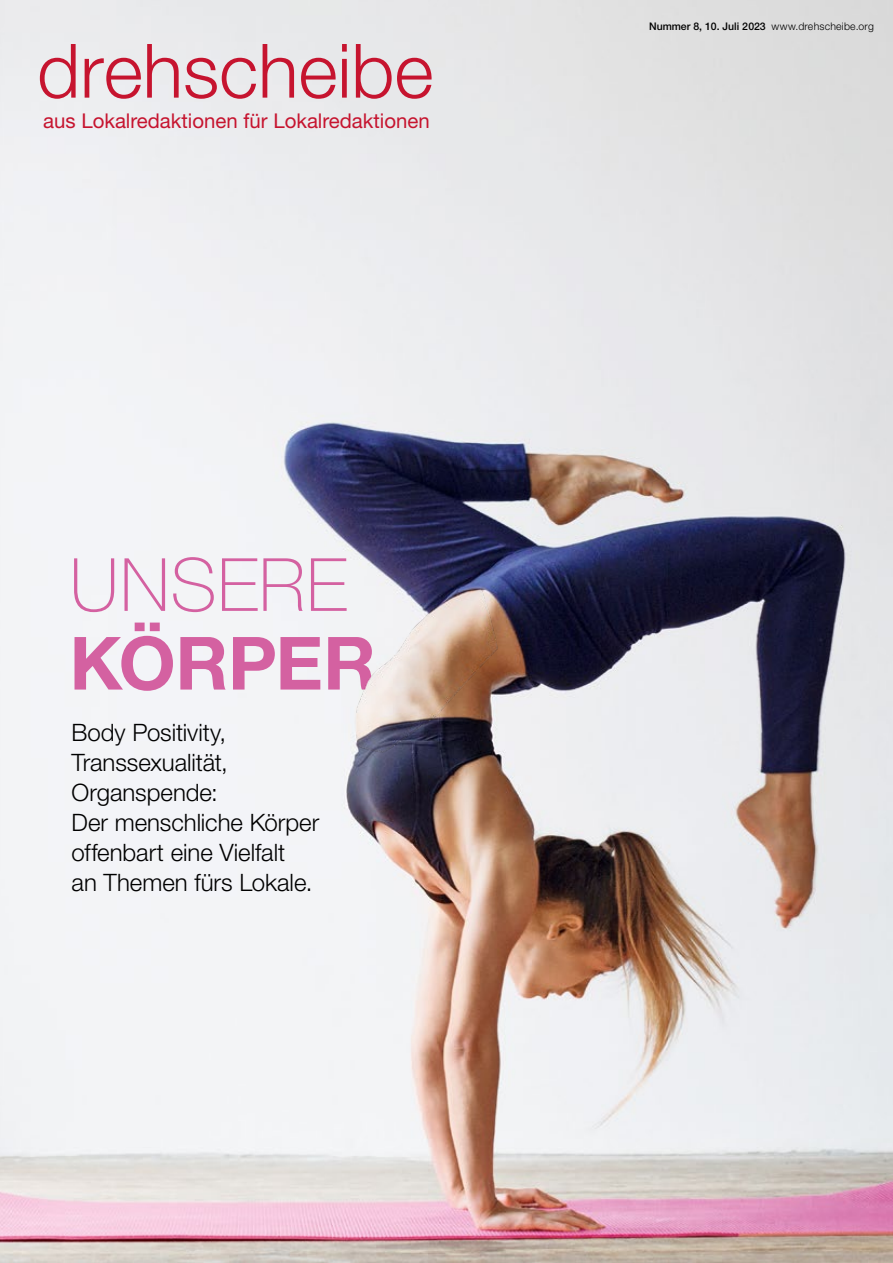
<style>
.page{position:relative;width:893px;height:1263px;background:#fff}
.page>*{position:absolute;margin:0;border:0;box-sizing:border-box;transform-origin:0 0}
.t1{font:100 73.5px "Helvetica Neue LT Std";letter-spacing:.01em;color:#d461a1}
.t2{font:700 73.5px "Helvetica Neue LT Std";letter-spacing:-.005em;color:#d461a1}
.t3{font:300 24px/30px "Helvetica Neue LT Std";color:#000}
.t4{font:20.4px "Helvetica Neue LT Std";color:#c6142f}
.t5{font:500 10.5px "Helvetica Neue LT Std";color:#000}
.s1{font-weight:300}
</style>
<div class="page">
<img style="left:0;top:0;width:893px;height:1263px">
<svg style="left:40px;top:44px;width:392px;height:55px;background:#e0b5bd"></svg>
<img style="left:291px;top:577px;width:602px;height:244px">
<p class="t4" style="left:43px;top:108px;width:388px">aus Lokalredaktionen für Lokalredaktionen</p>
<h1 class="t1" style="left:69px;top:543px;width:280px">UNSERE</h1>
<h1 class="t2" style="left:69px;top:618px;width:308px">KÖRPER</h1>
<p class="t3" style="left:72px;top:716px;width:249px">Body Positivity,<br>Transsexualität,<br>Organspende:<br>Der menschliche Körper offenbart eine Vielfalt<br>an Themen fürs Lokale.</p>
<p class="t5" style="left:649px;top:20px;width:226px">Nummer 8, 10. Juli 2023 <span class="s1">www.drehscheibe.org</span></p>
</div>
